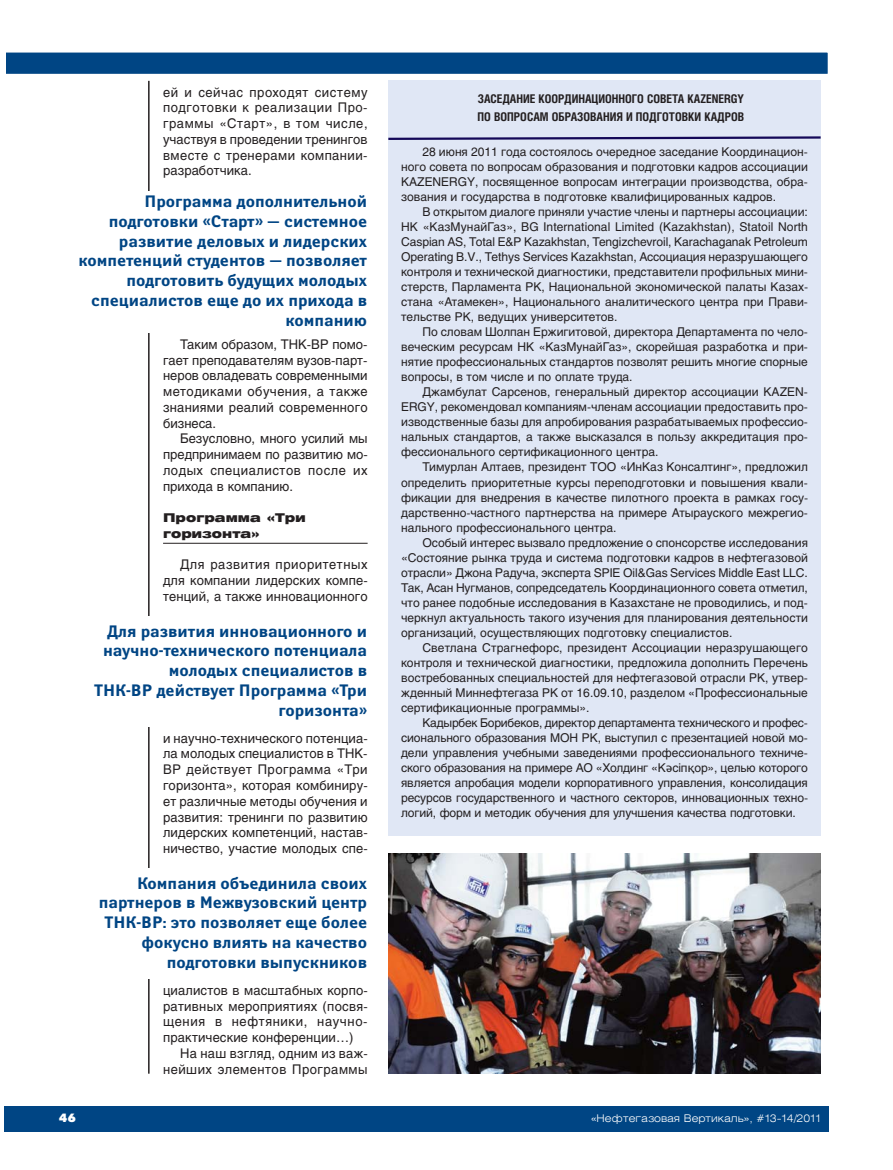
<style>
.page{position:relative;width:893px;height:1170px;background:#fff}
.page>*{position:absolute;margin:0;border:0;box-sizing:border-box;transform-origin:0 0}
.t1{font:700 16.5px/19.8px "Yanus C";color:#004584;text-align:right}
.t2{font:13.2px/15.8px "Helios";letter-spacing:.01em;color:#231f20;text-align:justify}
.t3{font:13.2px/15.8px "Helios";letter-spacing:.04em;color:#231f20;text-align:right}
.t4{font:12px/15px "Helios";color:#231f20;text-align:justify}
.t5{font:700 12px/18px "Helios Cond";color:#231f20}
.t6{font:900 12px/15.8px "Helios Ext";letter-spacing:.005em;color:#231f20}
.t7{font:12px "Futura Futuris XC";color:#fff}
.t8{font:300 10.5px "Helios Ext";color:#fff}
.s1{font-family:"Lucida Grande"}
</style>
<div class="page">
<div style="left:4px;top:1106px;width:825px;height:25px;background:#004584"></div>
<hr style="left:163px;top:543px;width:205px;height:1px;background:#231f20">
<div style="left:6px;top:53px;width:822px;height:21px;background:#004584"></div>
<div style="left:4px;top:51px;width:825px;height:24px;border:2px solid #fff"></div>
<hr style="left:148px;top:81px;width:2px;height:992px;background:#231f20">
<div style="left:388px;top:112px;width:433px;height:723px;background:#e0e7f5"></div>
<div style="left:388px;top:81px;width:433px;height:56px;background:#e0e7f5"></div>
<svg style="left:388px;top:136px;width:433px;height:4px"></svg>
<img style="left:388px;top:853px;width:433px;height:220px">
<div style="left:55px;top:191px;width:312px;height:142px;background:#fff"></div>
<div style="left:55px;top:616px;width:312px;height:111px;background:#fff"></div>
<div style="left:55px;top:868px;width:312px;height:111px;background:#fff"></div>
<p class="t2" style="left:163px;top:85px;width:206px">ей и сейчас проходят систему подготовки к реализации Про&shy;граммы «Старт», в том числе, участвуя в проведении тренингов вместе с тренерами компании&shy;разработчика.</p>
<h1 class="t1" style="left:78px;top:193px;width:290px">Программа дополнительной подготовки «Старт» — системное развитие деловых и лидерских компетенций студентов — позволяет подготовить будущих молодых специалистов еще до их прихода в компанию</h1>
<p class="t2" style="left:163px;top:337px;width:206px;text-indent:17px">Таким образом, ТНК-BP помо&shy;гает преподавателям вузов-парт&shy;неров овладевать современными методиками обучения, а также знаниями реалий современного бизнеса.</p>
<p class="t2" style="left:163px;top:432px;width:206px;text-indent:17px">Безусловно, много усилий мы предпринимаем по развитию мо&shy;лодых специалистов после их прихода в компанию.</p>
<p class="t6" style="left:163px;top:511px;width:144px">Программа «Три горизонта»</p>
<p class="t2" style="left:163px;top:558px;width:206px;text-indent:17px">Для развития приоритетных для компании лидерских компе&shy;тенций, а также инновационного</p>
<h1 class="t1" style="left:94px;top:622px;width:274px">Для развития инновационного и научно-технического потенциала молодых специалистов в<br>ТНК-BP действует Программа «Три горизонта»</h1>
<p class="t2" style="left:163px;top:731px;width:206px">и научно-технического потенциа&shy;ла молодых специалистов в ТНК-BP действует Программа «Три горизонта», которая комбиниру&shy;ет различные методы обучения и развития: тренинги по развитию лидерских компетенций, настав&shy;ничество, участие молодых спе-</p>
<h1 class="t1" style="left:99px;top:874px;width:270px">Компания объединила своих партнеров в Межвузовский центр<br>ТНК-BP: это позволяет еще более фокусно влиять на качество подготовки выпускников</h1>
<p class="t7" style="left:59px;top:1113px;width:18px">46</p>
<p class="t2" style="left:163px;top:983px;width:206px">циалистов в масштабных корпо&shy;ративных мероприятиях (посвя&shy;щения в нефтяники, научно&shy;практические конференции…)</p>
<p class="t3" style="left:163px;top:1046px;width:206px">На наш взгляд, одним из важ&shy;нейших элементов Программы</p>
<p class="t5" style="left:478px;top:91px;width:268px">ЗАСЕДАНИЕ КООРДИНАЦИОННОГО СОВЕТА KAZENERGY<br>ПО ВОПРОСАМ ОБРАЗОВАНИЯ И ПОДГОТОВКИ КАДРОВ</p>
<p class="t4" style="left:401px;top:146px;width:408px;text-indent:21px">28 июня 2011 года состоялось очередное заседание Координацион&shy;ного совета по вопросам образования и подготовки кадров ассоциации KAZENERGY, посвященное вопросам интеграции производства, обра&shy;зования и государства в подготовке квалифицированных кадров.</p>
<p class="t4" style="left:401px;top:206px;width:409px;text-indent:21px">В открытом диалоге приняли участие члены и партнеры ассоциации:<br>НК «КазМунайГаз», BG International Limited (Kazakhstan), Statoil North Caspian AS, Total E&amp;P Kazakhstan, Tengizchevroil, Karachaganak Petroleum Operating B.V., Tethys Services Kazakhstan, Ассоциация неразрушающего контроля и технической диагностики, представители профильных мини&shy;стерств, Парламента РК, Национальной экономической палаты Казах&shy;стана «Атамекен», Национального аналитического центра при Прави&shy;тельстве РК, ведущих университетов.</p>
<p class="t4" style="left:401px;top:326px;width:408px;text-indent:21px">По словам Шолпан Ержигитовой, директора Департамента по чело&shy;веческим ресурсам НК «КазМунайГаз», скорейшая разработка и при&shy;нятие профессиональных стандартов позволят решить многие спорные вопросы, в том числе и по оплате труда.</p>
<p class="t4" style="left:401px;top:386px;width:408px;text-indent:21px">Джамбулат Сарсенов, генеральный директор ассоциации KAZEN-ERGY, рекомендовал компаниям-членам ассоциации предоставить про&shy;изводственные базы для апробирования разрабатываемых профессио&shy;нальных стандартов, а также высказался в пользу аккредитация про&shy;фессионального сертификационного центра.</p>
<p class="t4" style="left:401px;top:461px;width:409px;text-indent:21px">Тимурлан Алтаев, президент ТОО «ИнКаз Консалтинг», предложил определить приоритетные курсы переподготовки и повышения квали&shy;фикации для внедрения в качестве пилотного проекта в рамках госу&shy;дарственно-частного партнерства на примере Атырауского межрегио&shy;нального профессионального центра.</p>
<p class="t4" style="left:401px;top:536px;width:408px;text-indent:21px">Особый интерес вызвало предложение о спонсорстве исследования «Состояние рынка труда и система подготовки кадров в нефтегазовой отрасли» Джона Радуча, эксперта SPIE Oil&amp;Gas Services Middle East LLC.<br>Так, Асан Нугманов, сопредседатель Координационного совета отметил, что ранее подобные исследования в Казахстане не проводились, и под&shy;черкнул актуальность такого изучения для планирования деятельности организаций, осуществляющих подготовку специалистов.</p>
<p class="t4" style="left:401px;top:641px;width:408px;text-indent:21px">Светлана Страгнефорс, президент Ассоциации неразрушающего контроля и технической диагностики, предложила дополнить Перечень востребованных специальностей для нефтегазовой отрасли РК, утвер&shy;жденный Миннефтегаза РК от 16.09.10, разделом «Профессиональные сертификационные программы».</p>
<p class="t4" style="left:401px;top:716px;width:408px;text-indent:21px">Кадырбек Борибеков, директор департамента технического и профес&shy;сионального образования МОН РК, выступил с презентацией новой мо&shy;дели управления учебными заведениями профессионального техниче&shy;ского образования на примере АО «Холдинг «К<span class="s1">ә</span>сіп<span class="s1">қ</span>ор», целью которого является апробация модели корпоративного управления, консолидация ресурсов государственного и частного секторов, инновационных техно&shy;логий, форм и методик обучения для улучшения качества подготовки.</p>
<p class="t8" style="left:591px;top:1113px;width:231px">«Нефтегазовая Вертикаль», #13-14/2011</p>
</div>
